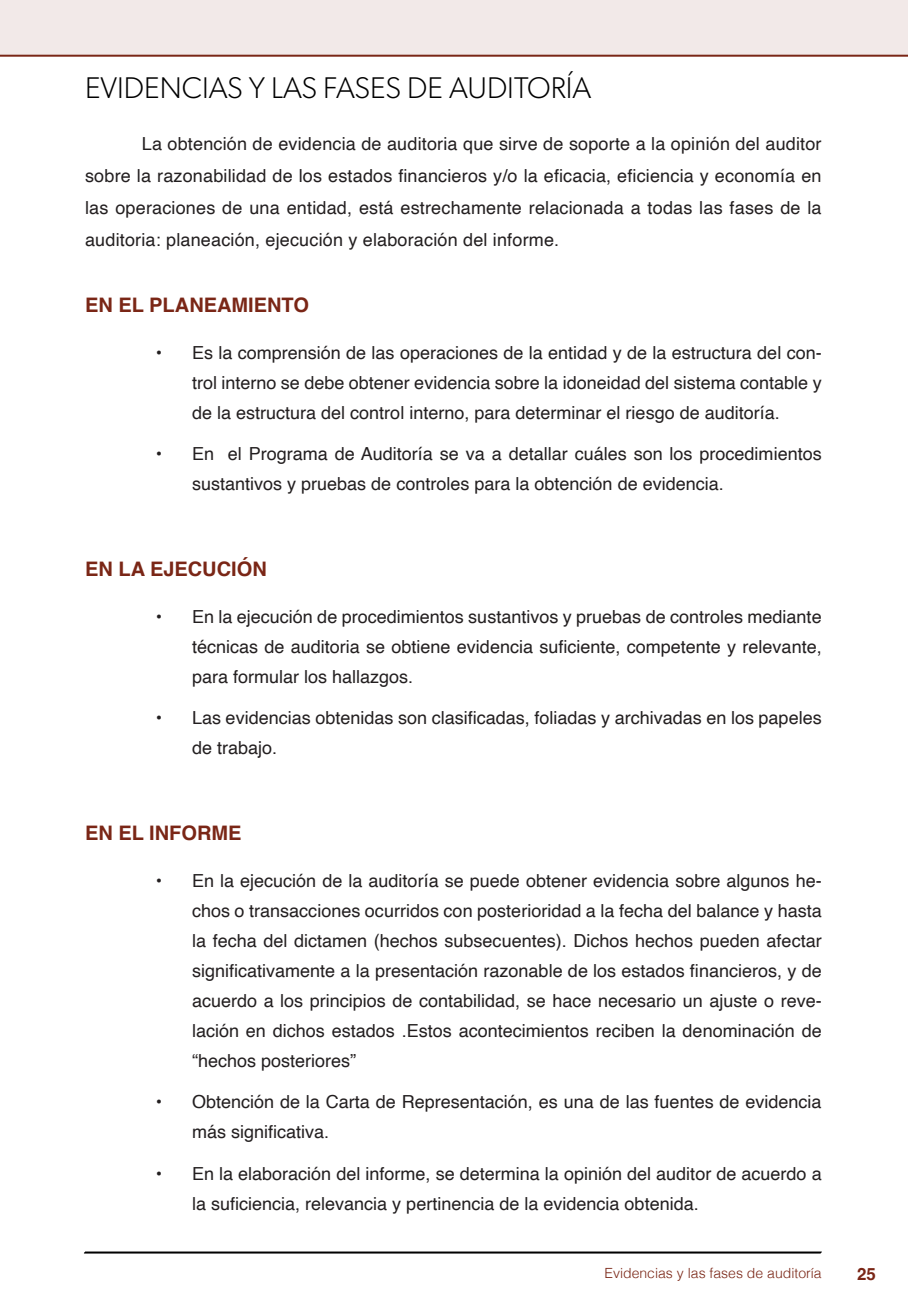
<style>
.page{position:relative;width:908px;height:1304px;background:#fff}
.page>*{position:absolute;margin:0;border:0;box-sizing:border-box;transform-origin:0 0}
.t1{font:300 30px "Gibson";color:#000}
.t2{font:700 20px "Helvetica";color:#7a2616}
.t3{font:18px/30px "Helvetica";color:#231f20;text-align:justify}
.t4{font:700 16.8px "Helvetica";color:#7a2616}
.t5{font:300 14px "Helvetica";color:#7a2616}
</style>
<div class="page">
<svg style="left:84px;top:1251px;width:737px;height:3px;background:#515151"></svg>
<div style="left:0;top:0;width:907px;height:57px;background:#f2e9e8"></div>
<h1 class="t1" style="left:85px;top:69px;width:507px">EVIDENCIAS Y LAS FASES DE AUDITORÍA</h1>
<p class="t3" style="left:85px;top:128px;width:737px;line-height:32px;text-indent:57px">La obtención de evidencia de auditoria que sirve de soporte a la opinión del auditor sobre la razonabilidad de los estados financieros y/o la eficacia, eficiencia y economía en las operaciones de una entidad, está estrechamente relacionada a todas las fases de la auditoria: planeación, ejecución y elaboración del informe.</p>
<p class="t2" style="left:85px;top:293px;width:225px">EN EL PLANEAMIENTO</p>
<p class="t3" style="left:192px;top:338px;width:631px;text-indent:-36px">• Es la comprensión de las operaciones de la entidad y de la estructura del con&shy;trol interno se debe obtener evidencia sobre la idoneidad del sistema contable y de la estructura del control interno, para determinar el riesgo de auditoría.</p>
<p class="t3" style="left:192px;top:440px;width:631px;text-indent:-36px">• En el Programa de Auditoría se va a detallar cuáles son los procedimientos sustantivos y pruebas de controles para la obtención de evidencia.</p>
<p class="t2" style="left:85px;top:557px;width:183px">EN LA EJECUCIÓN</p>
<p class="t3" style="left:192px;top:602px;width:631px;text-indent:-36px">• En la ejecución de procedimientos sustantivos y pruebas de controles mediante técnicas de auditoria se obtiene evidencia suficiente, competente y relevante, para formular los hallazgos.</p>
<p class="t3" style="left:192px;top:704px;width:631px;text-indent:-36px">• Las evidencias obtenidas son clasificadas, foliadas y archivadas en los papeles de trabajo.</p>
<p class="t2" style="left:85px;top:821px;width:158px">EN EL INFORME</p>
<p class="t3" style="left:192px;top:866px;width:631px;text-indent:-36px">• En la ejecución de la auditoría se puede obtener evidencia sobre algunos he&shy;chos o transacciones ocurridos con posterioridad a la fecha del balance y hasta la fecha del dictamen (hechos subsecuentes). Dichos hechos pueden afectar significativamente a la presentación razonable de los estados financieros, y de acuerdo a los principios de contabilidad, se hace necesario un ajuste o reve&shy;lación en dichos estados .Estos acontecimientos reciben la denominación de “hechos posteriores”</p>
<p class="t3" style="left:192px;top:1088px;width:630px;text-indent:-36px">• Obtención de la Carta de Representación, es una de las fuentes de evidencia más significativa.</p>
<p class="t3" style="left:192px;top:1159px;width:631px;text-indent:-36px">• En la elaboración del informe, se determina la opinión del auditor de acuerdo a la suficiencia, relevancia y pertinencia de la evidencia obtenida.</p>
<p class="t5" style="left:604px;top:1261px;width:219px">Evidencias y las fases de auditoría</p>
<p class="t4" style="left:856px;top:1264px;width:20px">25</p>
</div>
